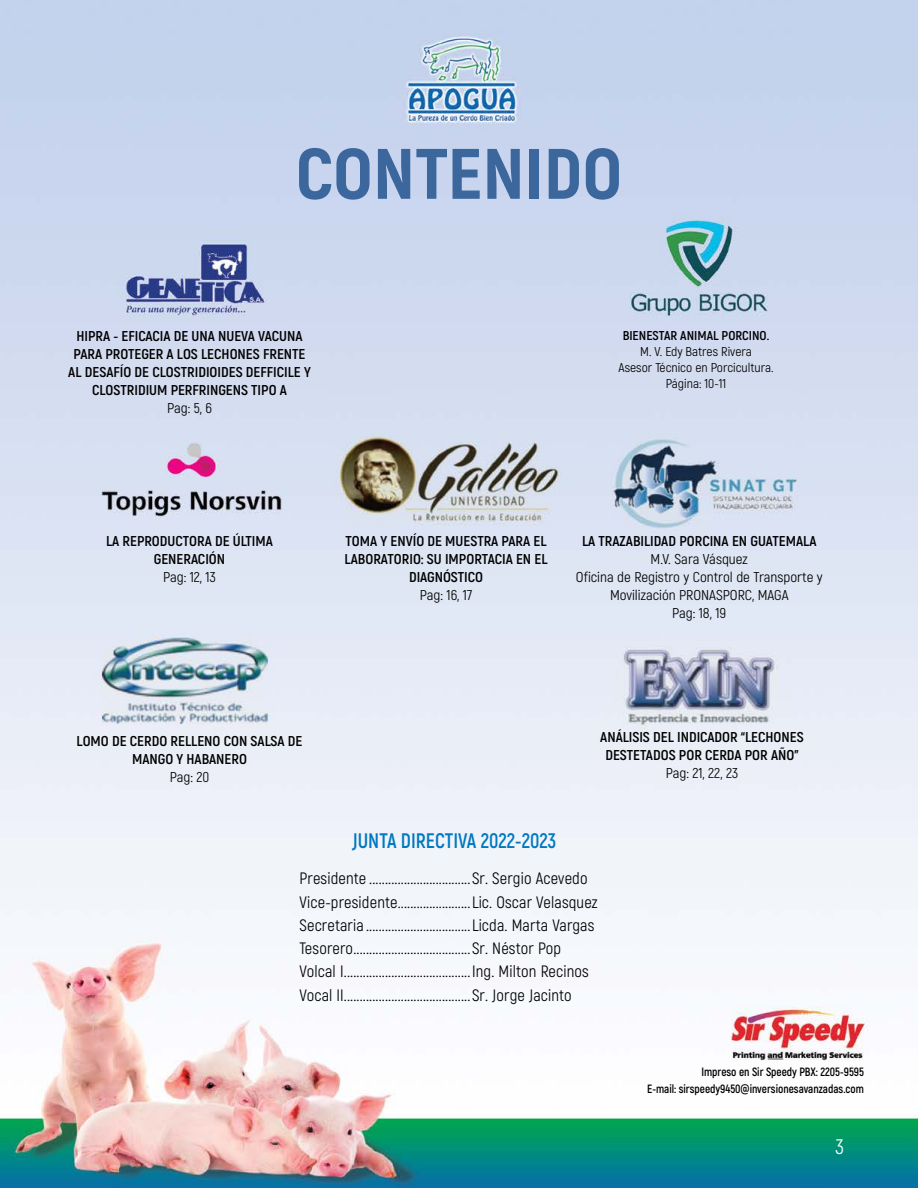
<style>
.page{position:relative;width:918px;height:1188px;background:#fff}
.page>*{position:absolute;margin:0;border:0;box-sizing:border-box;transform-origin:0 0}
.t1{font:800 71.25px "Akrobat";color:#3b679c;scale:1.05 1}
.t2{font:700 21px "Akrobat";color:#0079c0;scale:.95 1}
.t3{font:21px "Akrobat";color:#fff}
.t4{font:16.5px/23.2px "Akrobat";letter-spacing:.01em;color:#000}
.t5{font:700 14.25px/18px "Akrobat";color:#000;text-align:center;scale:1.05 1}
.t6{font:14.25px/18px "Akrobat";color:#000;text-align:center;scale:1.05 1}
.t7{font:12.9px/16.2px "Akrobat";color:#000;text-align:center;scale:1.05 1}
.t8{font:700 12.9px "Akrobat";color:#000;scale:1.05 1}
.t9{font:700 12px/17.2px "Akrobat";color:#000;text-align:right;scale:.95 1}
</style>
<div class="page">
<img style="left:0;top:0;width:918px;height:1188px">
<h1 class="t1" style="left:296px;top:129px;width:313px">CONTENIDO</h1>
<p class="t5" style="left:68px;top:327px;width:232px">HIPRA - EFICACIA DE UNA NUEVA VACUNA PARA PROTEGER A LOS LECHONES FRENTE AL DESAFÍO DE CLOSTRIDIOIDES DEFFICILE Y CLOSTRIDIUM PERFRINGENS TIPO A</p>
<p class="t6" style="left:167px;top:399px;width:44px">Pag: 5, 6</p>
<p class="t8" style="left:623px;top:327px;width:141px">BIENESTAR ANIMAL PORCINO.</p>
<p class="t7" style="left:619px;top:343px;width:149px">M. V. Edy Batres Rivera<br>Asesor Técnico en Porcicultura.<br>Página: 10-11</p>
<p class="t5" style="left:106px;top:532px;width:160px">LA REPRODUCTORA DE ÚLTIMA<br>GENERACIÓN</p>
<p class="t6" style="left:163px;top:568px;width:52px">Pag: 12, 13</p>
<p class="t5" style="left:77px;top:732px;width:217px">LOMO DE CERDO RELLENO CON SALSA DE<br>MANGO Y HABANERO</p>
<p class="t6" style="left:170px;top:768px;width:39px">Pag: 20</p>
<p class="t5" style="left:345px;top:532px;width:195px">TOMA Y ENVÍO DE MUESTRA PARA EL<br>LABORATORIO: SU IMPORTACIA EN EL<br>DIAGNÓSTICO</p>
<p class="t6" style="left:420px;top:586px;width:51px">Pag: 16, 17</p>
<p class="t5" style="left:582px;top:532px;width:225px">LA TRAZABILIDAD PORCINA EN GUATEMALA</p>
<p class="t6" style="left:576px;top:550px;width:237px">M.V. Sara Vásquez<br>Oficina de Registro y Control de Transporte y<br>Movilización PRONASPORC, MAGA<br>Pag: 18, 19</p>
<p class="t5" style="left:600px;top:728px;width:195px">ANÁLISIS DEL INDICADOR “LECHONES<br>DESTETADOS POR CERDA POR AÑO”</p>
<p class="t6" style="left:666px;top:764px;width:70px">Pag: 21, 22, 23</p>
<p class="t2" style="left:352px;top:827px;width:216px">JUNTA DIRECTIVA 2022-2023</p>
<p class="t4" style="left:300px;top:867px;width:300px">Presidente ................................Sr. Sergio Acevedo Vice-presidente.......................Lic. Oscar Velasquez Secretaria .................................Licda. Marta Vargas Tesorero.....................................Sr. Néstor Pop Volcal I........................................Ing. Milton Recinos Vocal II........................................Sr. Jorge Jacinto</p>
<p class="t9" style="left:647px;top:1063px;width:230px">Impreso en Sir Speedy PBX: 2205-9595<br>E-mail: sirspeedy9450@inversionesavanzadas.com</p>
<p class="t3" style="left:835px;top:1134px;width:10px">3</p>
</div>
